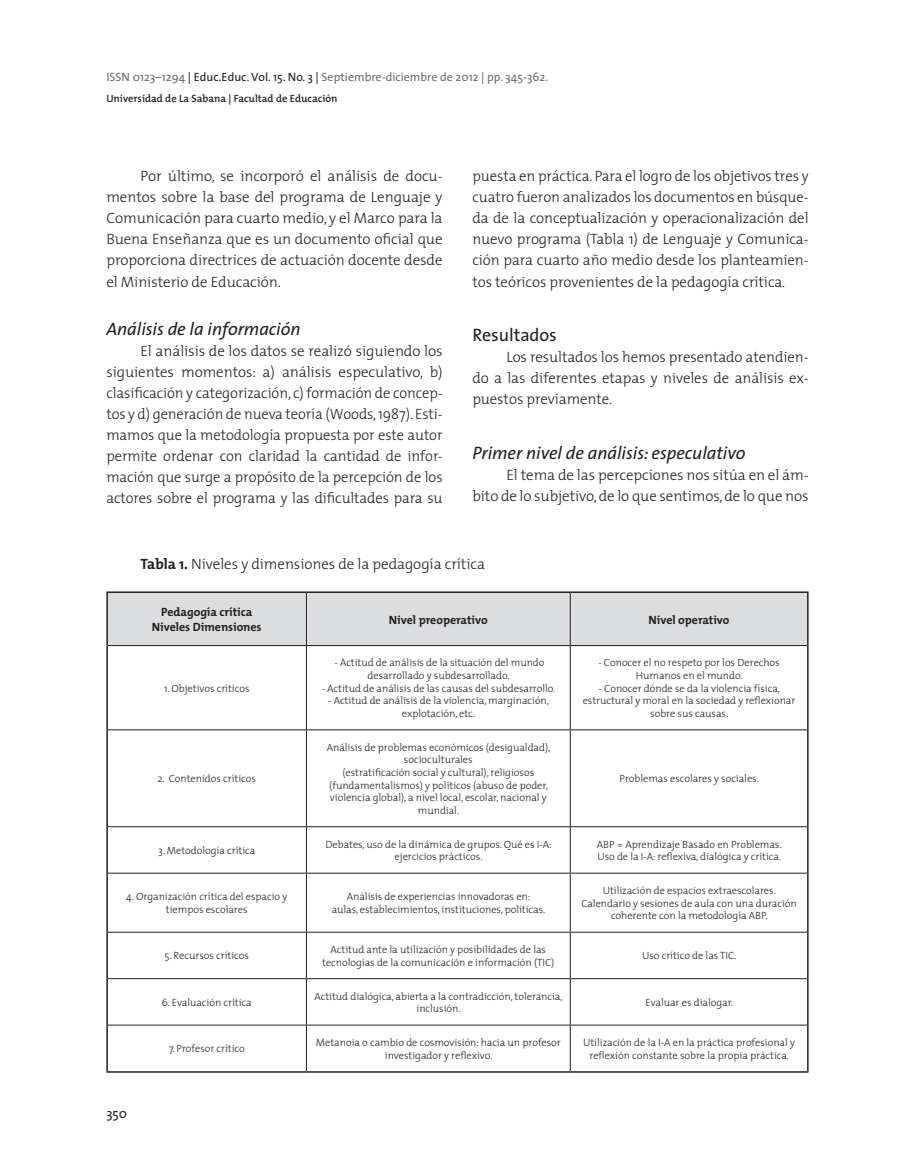
<style>
.page{position:relative;width:915px;height:1170px;background:#fff}
.page>*{position:absolute;margin:0;border:0;box-sizing:border-box;transform-origin:0 0}
.t1{font:italic 18px "The Sans";letter-spacing:-.005em;color:#231f20}
.t2{font:18px "The Sans";letter-spacing:-.005em;color:#231f20}
.t3{font:300 15px/21px "The Mix";letter-spacing:-.005em;color:#231f20;text-align:justify}
.t4{font:13.5px "The Sans";color:#231f20}
.t5{font:12px "The Sans";color:#6c6d70}
.t6{font:700 12px/14.4px "The Mix";letter-spacing:-.005em;color:#231f20;text-align:center}
.t7{font:300 10.5px/12.6px "The Mix";letter-spacing:-.005em;color:#231f20;text-align:center}
.t8{font:600 10.5px "The Mix";color:#231f20}
.s1{color:#231f20}
.s2{font-weight:700}
</style>
<div class="page">
<div style="left:108px;top:593px;width:698px;height:52px;background:#dcdddf"></div>
<hr style="left:106px;top:593px;width:2px;height:52px;background:#231f20">
<hr style="left:806px;top:593px;width:2px;height:52px;background:#231f20">
<hr style="left:106px;top:645px;width:2px;height:84px;background:#231f20">
<hr style="left:806px;top:645px;width:2px;height:84px;background:#231f20">
<hr style="left:106px;top:729px;width:2px;height:97px;background:#231f20">
<hr style="left:806px;top:729px;width:2px;height:97px;background:#231f20">
<hr style="left:106px;top:826px;width:2px;height:47px;background:#231f20">
<hr style="left:806px;top:826px;width:2px;height:47px;background:#231f20">
<hr style="left:106px;top:873px;width:2px;height:59px;background:#231f20">
<hr style="left:806px;top:873px;width:2px;height:59px;background:#231f20">
<hr style="left:106px;top:932px;width:2px;height:46px;background:#231f20">
<hr style="left:806px;top:932px;width:2px;height:46px;background:#231f20">
<hr style="left:106px;top:978px;width:2px;height:47px;background:#231f20">
<hr style="left:806px;top:978px;width:2px;height:47px;background:#231f20">
<hr style="left:106px;top:1025px;width:2px;height:46px;background:#231f20">
<hr style="left:806px;top:1025px;width:2px;height:46px;background:#231f20">
<hr style="left:306px;top:593px;width:1px;height:52px;background:#231f20">
<hr style="left:569px;top:593px;width:1px;height:52px;background:#231f20">
<hr style="left:306px;top:646px;width:1px;height:83px;background:#231f20">
<hr style="left:569px;top:646px;width:1px;height:83px;background:#231f20">
<hr style="left:108px;top:729px;width:198px;height:1px;background:#231f20">
<hr style="left:306px;top:729px;width:264px;height:1px;background:#231f20">
<hr style="left:306px;top:730px;width:1px;height:96px;background:#231f20">
<hr style="left:570px;top:729px;width:236px;height:1px;background:#231f20">
<hr style="left:569px;top:730px;width:1px;height:96px;background:#231f20">
<hr style="left:108px;top:826px;width:198px;height:1px;background:#231f20">
<hr style="left:306px;top:826px;width:264px;height:1px;background:#231f20">
<hr style="left:306px;top:827px;width:1px;height:45px;background:#231f20">
<hr style="left:570px;top:826px;width:236px;height:1px;background:#231f20">
<hr style="left:569px;top:827px;width:1px;height:45px;background:#231f20">
<hr style="left:108px;top:872px;width:198px;height:1px;background:#231f20">
<hr style="left:306px;top:872px;width:264px;height:1px;background:#231f20">
<hr style="left:306px;top:873px;width:1px;height:58px;background:#231f20">
<hr style="left:570px;top:872px;width:236px;height:1px;background:#231f20">
<hr style="left:569px;top:873px;width:1px;height:58px;background:#231f20">
<hr style="left:108px;top:931px;width:198px;height:1px;background:#231f20">
<hr style="left:306px;top:931px;width:264px;height:1px;background:#231f20">
<hr style="left:306px;top:932px;width:1px;height:46px;background:#231f20">
<hr style="left:570px;top:931px;width:236px;height:1px;background:#231f20">
<hr style="left:569px;top:932px;width:1px;height:46px;background:#231f20">
<hr style="left:108px;top:978px;width:198px;height:1px;background:#231f20">
<hr style="left:306px;top:978px;width:264px;height:1px;background:#231f20">
<hr style="left:306px;top:978px;width:1px;height:46px;background:#231f20">
<hr style="left:570px;top:978px;width:236px;height:1px;background:#231f20">
<hr style="left:569px;top:978px;width:1px;height:46px;background:#231f20">
<hr style="left:306px;top:1025px;width:1px;height:46px;background:#231f20">
<hr style="left:569px;top:1025px;width:1px;height:46px;background:#231f20">
<hr style="left:106px;top:591px;width:200px;height:2px;background:#231f20">
<hr style="left:306px;top:591px;width:264px;height:2px;background:#231f20">
<hr style="left:570px;top:591px;width:238px;height:2px;background:#231f20">
<hr style="left:108px;top:645px;width:198px;height:1px;background:#231f20">
<hr style="left:306px;top:645px;width:264px;height:1px;background:#231f20">
<hr style="left:570px;top:645px;width:236px;height:1px;background:#231f20">
<hr style="left:108px;top:1024px;width:198px;height:1px;background:#231f20">
<hr style="left:106px;top:1071px;width:200px;height:1px;background:#231f20">
<hr style="left:306px;top:1024px;width:264px;height:1px;background:#231f20">
<hr style="left:306px;top:1071px;width:264px;height:1px;background:#231f20">
<hr style="left:570px;top:1024px;width:236px;height:1px;background:#231f20">
<hr style="left:570px;top:1071px;width:238px;height:1px;background:#231f20">
<p class="t5" style="left:106px;top:67px;width:443px">ISSN 0123–1294 <span class="s1">| Educ.Educ. Vol. 15. No. 3 |</span> Septiembre-diciembre de 2012 | pp. 345-362.</p>
<p class="t8" style="left:106px;top:90px;width:232px">Universidad de La Sabana | Facultad de Educación</p>
<p class="t3" style="left:106px;top:165px;width:337px;text-indent:34px">Por último, se incorporó el análisis de docu&shy;mentos sobre la base del programa de Lenguaje y Comunicación para cuarto medio, y el Marco para la Buena Enseñanza que es un documento oficial que proporciona directrices de actuación docente desde el Ministerio de Educación.</p>
<h1 class="t1" style="left:106px;top:314px;width:195px">Análisis de la información</h1>
<p class="t3" style="left:106px;top:340px;width:337px;text-indent:34px">El análisis de los datos se realizó siguiendo los siguientes momentos: a) análisis especulativo, b) clasificación y categorización, c) formación de concep&shy;tos y d) generación de nueva teoría (Woods, 1987). Esti&shy;mamos que la metodología propuesta por este autor permite ordenar con claridad la cantidad de infor&shy;mación que surge a propósito de la percepción de los actores sobre el programa y las dificultades para su</p>
<p class="t3" style="left:472px;top:165px;width:337px">puesta en práctica. Para el logro de los objetivos tres y cuatro fueron analizados los documentos en búsque&shy;da de la conceptualización y operacionalización del nuevo programa (Tabla 1) de Lenguaje y Comunica&shy;ción para cuarto año medio desde los planteamien&shy;tos teóricos provenientes de la pedagogía crítica.</p>
<h1 class="t2" style="left:472px;top:320px;width:86px">Resultados</h1>
<h2 class="t3" style="left:472px;top:346px;width:337px;text-indent:34px">Los resultados los hemos presentado atendien&shy;do a las diferentes etapas y niveles de análisis ex&shy;puestos previamente.</h2>
<h1 class="t1" style="left:472px;top:438px;width:274px">Primer nivel de análisis: especulativo</h1>
<h2 class="t3" style="left:472px;top:464px;width:337px;text-align:right">El tema de las percepciones nos sitúa en el ám-<br>bito de lo subjetivo, de lo que sentimos, de lo que nos</h2>
<h2 class="t3" style="left:140px;top:553px;width:346px"><span class="s2">Tabla 1.</span> Niveles y dimensiones de la pedagogía crítica</h2>
<p class="t6" style="left:152px;top:604px;width:111px">Pedagogía crítica<br>Niveles Dimensiones</p>
<p class="t6" style="left:389px;top:612px;width:100px">Nivel preoperativo</p>
<p class="t6" style="left:648px;top:612px;width:82px">Nivel operativo</p>
<p class="t7" style="left:164px;top:681px;width:87px">1. Objetivos críticos</p>
<p class="t7" style="left:157px;top:772px;width:100px">2. Contenidos críticos</p>
<p class="t7" style="left:334px;top:656px;width:211px">- Actitud de análisis de la situación del mundo desarrollado y subdesarrollado.</p>
<p class="t7" style="left:321px;top:681px;width:235px">- Actitud de análisis de las causas del subdesarrollo.</p>
<p class="t7" style="left:328px;top:694px;width:222px">- Actitud de análisis de la violencia, marginación, explotación, etc.</p>
<p class="t7" style="left:327px;top:740px;width:225px">Análisis de problemas económicos (desigualdad), socioculturales<br>(estratificación social y cultural), religiosos (fundamentalismos) y políticos (abuso de poder, violencia global), a nivel local, escolar, nacional y mundial.</p>
<p class="t7" style="left:598px;top:656px;width:183px">- Conocer el no respeto por los Derechos<br>Humanos en el mundo.</p>
<p class="t7" style="left:582px;top:681px;width:214px">- Conocer dónde se da la violencia física, estructural y moral en la sociedad y reflexionar sobre sus causas.</p>
<p class="t7" style="left:619px;top:772px;width:141px">Problemas escolares y sociales.</p>
<p class="t7" style="left:158px;top:843px;width:99px">3. Metodología crítica</p>
<p class="t7" style="left:325px;top:837px;width:228px">Debates, uso de la dinámica de grupos. Qué es I-A: ejercicios prácticos.</p>
<p class="t7" style="left:596px;top:837px;width:186px;text-align:left">ABP = Aprendizaje Basado en Problemas.<br>Uso de la I-A: reflexiva, dialógica y crítica.</p>
<p class="t7" style="left:126px;top:890px;width:162px">4. Organización crítica del espacio y tiempos escolares</p>
<p class="t7" style="left:331px;top:890px;width:215px">Análisis de experiencias innovadoras en:<br>aulas, establecimientos, instituciones, políticas.</p>
<p class="t7" style="left:581px;top:883px;width:217px">Utilización de espacios extraescolares.<br>Calendario y sesiones de aula con una duración coherente con la metodología ABP.</p>
<p class="t7" style="left:164px;top:949px;width:86px">5. Recursos críticos</p>
<p class="t7" style="left:322px;top:942px;width:233px">Actitud ante la utilización y posibilidades de las tecnologías de la comunicación e información (TIC)</p>
<p class="t7" style="left:642px;top:949px;width:96px">Uso crítico de las TIC.</p>
<p class="t7" style="left:162px;top:995px;width:91px">6. Evaluación crítica</p>
<p class="t7" style="left:314px;top:989px;width:249px">Actitud dialógica, abierta a la contradicción, tolerancia, inclusión.</p>
<p class="t7" style="left:645px;top:995px;width:89px">Evaluar es dialogar.</p>
<p class="t7" style="left:169px;top:1041px;width:78px">7. Profesor crítico</p>
<p class="t7" style="left:316px;top:1035px;width:246px">Metanoia o cambio de cosmovisión: hacia un profesor investigador y reflexivo.</p>
<p class="t7" style="left:583px;top:1035px;width:213px">Utilización de la I-A en la práctica profesional y reflexión constante sobre la propia práctica.</p>
<p class="t4" style="left:106px;top:1102px;width:22px">350</p>
</div>
